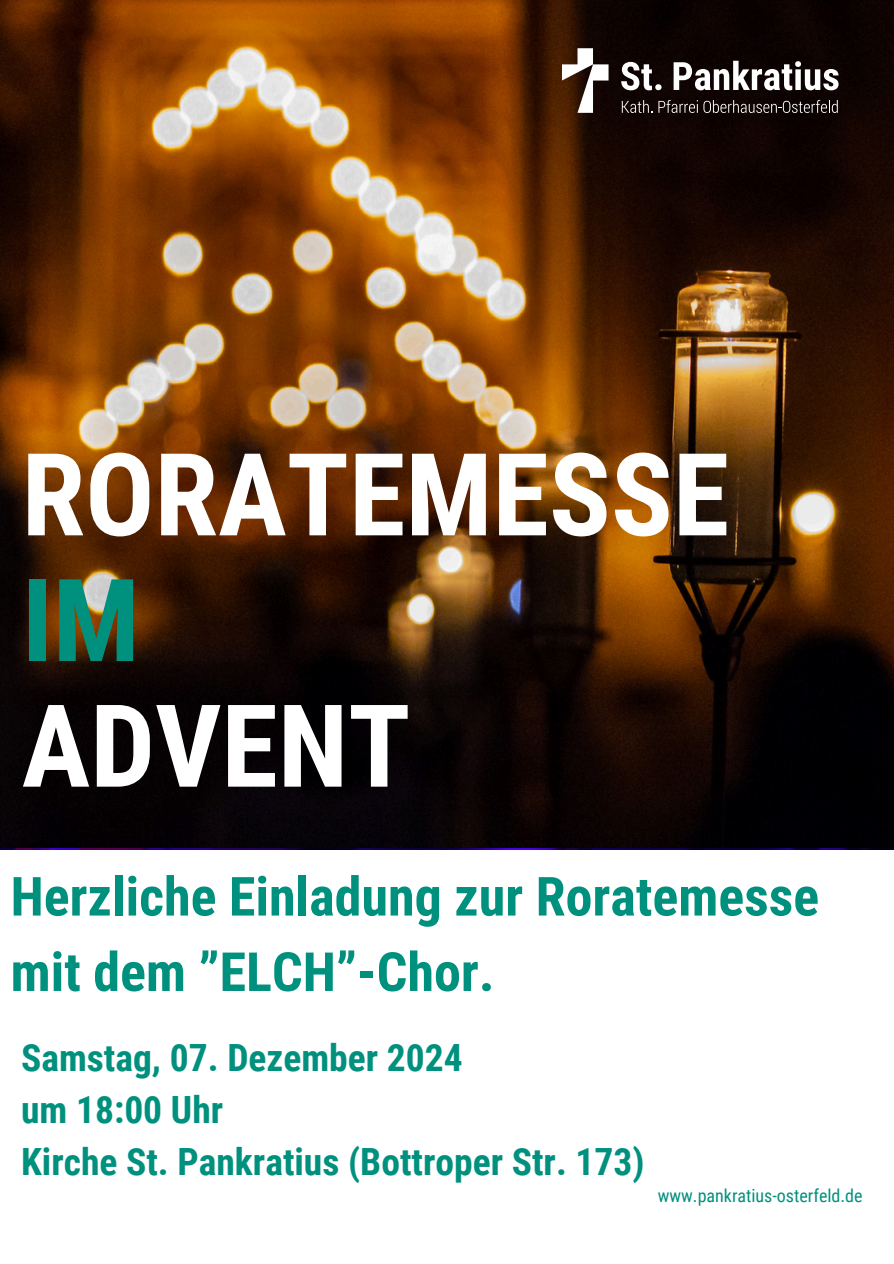
<style>
.page{position:relative;width:894px;height:1264px;background:#fff}
.page>*{position:absolute;margin:0;border:0;box-sizing:border-box;transform-origin:0 0}
.t1{font:700 114.75px/125.6px "Roboto Condensed";color:#fff}
.t2{font:700 54px/75.3px "Roboto Condensed";color:#00907e}
.t3{font:700 37.5px/51.8px "Roboto Condensed";color:#00907e}
.t4{font:18px "Roboto Condensed";color:#00907e}
.s1{color:#00907e}
</style>
<div class="page">
<img style="left:0;top:0;width:893px;height:847px">
<svg style="left:562px;top:48px;width:46px;height:65px"></svg>
<svg style="left:621px;top:62px;width:40px;height:28px"></svg>
<svg style="left:673px;top:61px;width:165px;height:29px"></svg>
<svg style="left:621px;top:100px;width:31px;height:13px"></svg>
<svg style="left:658px;top:100px;width:39px;height:13px"></svg>
<svg style="left:703px;top:100px;width:134px;height:13px;background:#413938"></svg>
<p class="t1" style="left:22px;top:433px;width:708px">RORATEMESSE<br><span class="s1">IM<br></span>ADVENT</p>
<h1 class="t2" style="left:11px;top:859px;width:809px">Herzliche Einladung zur Roratemesse mit dem ”ELCH”-Chor.</h1>
<h3 class="t3" style="left:21px;top:1032px;width:625px">Samstag, 07. Dezember 2024<br>um 18:00 Uhr<br>Kirche St. Pankratius (Bottroper Str. 173)</h3>
<h2 class="t4" style="left:657px;top:1185px;width:206px">www.pankratius-osterfeld.de</h2>
</div>
